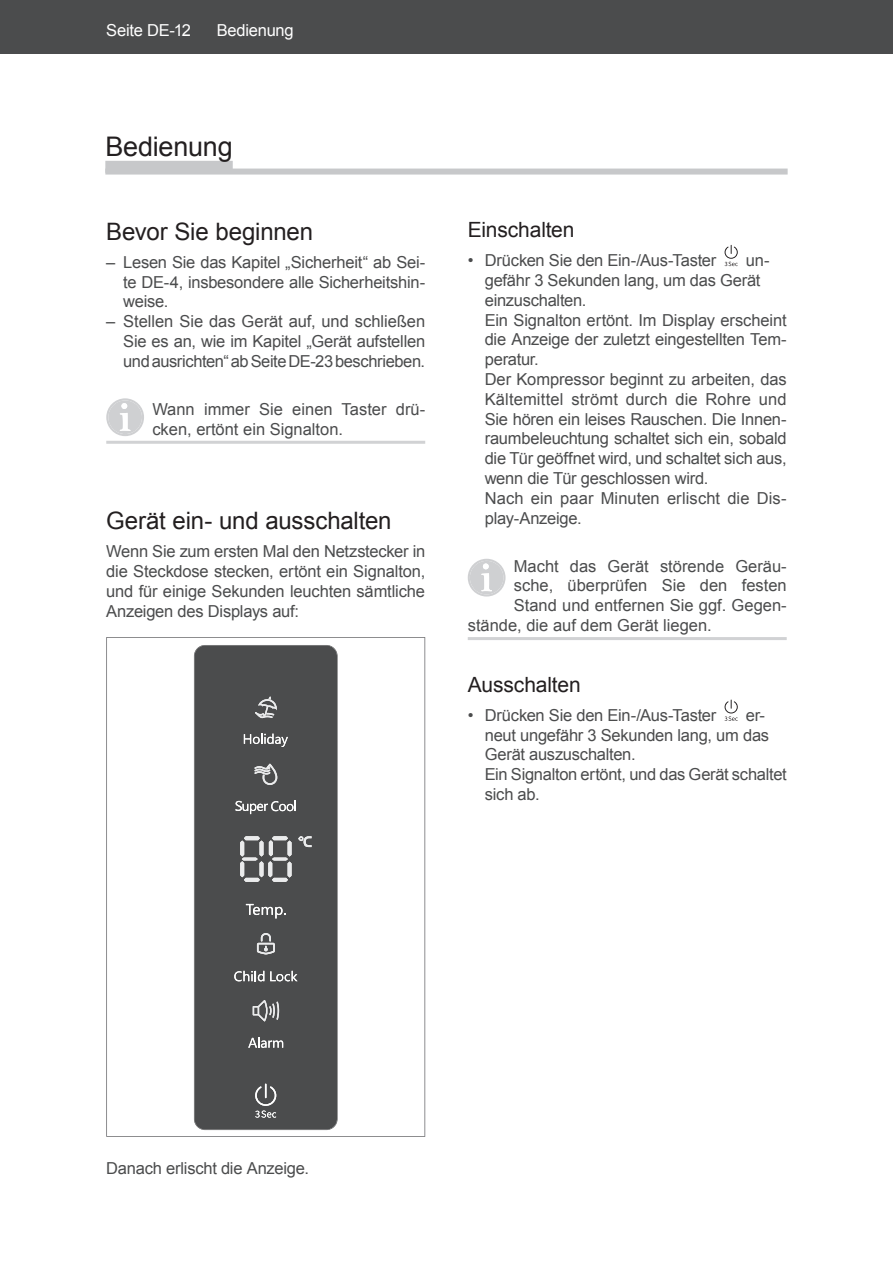
<style>
.page{position:relative;width:893px;height:1263px;background:#fff}
.page>*{position:absolute;margin:0;border:0;box-sizing:border-box;transform-origin:0 0}
.t1{font:27px "Arial";letter-spacing:-.005em;color:#231f20}
.t2{font:24px "Arial";letter-spacing:-.005em;color:#231f20}
.t3{font:21px "Arial";letter-spacing:-.01em;color:#231f20}
.t4{font:16.5px/19.8px "Arial";letter-spacing:-.015em;color:#4b4c4d;text-align:justify}
.t5{font:16.5px "Arial";letter-spacing:-.015em;color:#fff}
</style>
<div class="page">
<hr style="left:106px;top:441px;width:319px;height:3px;background:#d1d2d4">
<svg style="left:106px;top:398px;width:38px;height:38px"></svg>
<svg style="left:106px;top:637px;width:319px;height:500px"></svg>
<div style="left:105px;top:161px;width:128px;height:12px;background:#c7c8ca"></div>
<div style="left:105px;top:169px;width:682px;height:6px;background:#c7c8ca"></div>
<hr style="left:468px;top:637px;width:319px;height:3px;background:#d1d2d4">
<svg style="left:724px;top:245px;width:14px;height:21px"></svg>
<svg style="left:468px;top:559px;width:37px;height:38px"></svg>
<svg style="left:724px;top:700px;width:14px;height:21px"></svg>
<div style="left:0;top:0;width:893px;height:54px;background:#4b4c4d"></div>
<p class="t5" style="left:106px;top:22px;width:86px">Seite DE-12</p>
<p class="t5" style="left:217px;top:22px;width:78px">Bedienung</p>
<h1 class="t1" style="left:105px;top:131px;width:129px">Bedienung</h1>
<h2 class="t2" style="left:106px;top:218px;width:208px">Bevor Sie beginnen</h2>
<p class="t4" style="left:123px;top:252px;width:303px;text-indent:-17px">– Lesen Sie das Kapitel „Sicherheit“ ab Sei&shy;te DE-4, insbesondere alle Sicherheitshin&shy;weise.</p>
<p class="t4" style="left:123px;top:312px;width:303px;text-indent:-17px">– Stellen Sie das Gerät auf, und schließen Sie es an, wie im Kapitel „Gerät aufstellen und ausrichten“ ab Seite DE-23 beschrieben.</p>
<p class="t4" style="left:152px;top:399px;width:274px">Wann immer Sie einen Taster drü&shy;cken, ertönt ein Signalton.</p>
<h2 class="t2" style="left:106px;top:507px;width:287px">Gerät ein- und ausschalten</h2>
<p class="t4" style="left:106px;top:542px;width:320px">Wenn Sie zum ersten Mal den Netzstecker in die Steckdose stecken, ertönt ein Signalton, und für einige Sekunden leuchten sämtliche Anzeigen des Displays auf:</p>
<p class="t3" style="left:468px;top:218px;width:108px">Einschalten</p>
<p class="t4" style="left:468px;top:251px;width:250px">• Drücken Sie den Ein-/Aus-Taster</p>
<p class="t4" style="left:485px;top:251px;width:303px;text-align:left;text-indent:261px">un&shy;gefähr 3 Sekunden lang, um das Gerät einzuschalten.<br>Ein Signalton ertönt. Im Display erscheint die Anzeige der zuletzt eingestellten Tem&shy;peratur.<br>Der Kompressor beginnt zu arbeiten, das<br>Käl te mit tel strömt durch die Rohre und<br>Sie hören ein leises Rauschen. Die Innen&shy;raumbeleuchtung schaltet sich ein, sobald die Tür geöffnet wird, und schaltet sich aus, wenn die Tür geschlossen wird.<br>Nach ein paar Minuten erlischt die Dis&shy;play-Anzeige.</p>
<p class="t4" style="left:514px;top:556px;width:274px">Macht das Gerät störende Geräu-</p>
<p class="t4" style="left:514px;top:576px;width:274px">sche, überprüfen Sie den festen</p>
<p class="t4" style="left:514px;top:596px;width:274px">Stand und entfernen Sie ggf. Gegen-</p>
<p class="t4" style="left:468px;top:615px;width:245px">stände, die auf dem Ge rät liegen.</p>
<p class="t3" style="left:468px;top:673px;width:114px">Ausschalten</p>
<p class="t4" style="left:468px;top:705px;width:250px">• Drücken Sie den Ein-/Aus-Taster</p>
<p class="t4" style="left:485px;top:705px;width:303px;text-align:left;text-indent:261px">er&shy;neut ungefähr 3 Sekunden lang, um das<br>Gerät auszuschalten.<br>Ein Signalton ertönt, und das Gerät schaltet sich ab.</p>
<p class="t4" style="left:106px;top:1158px;width:204px">Danach erlischt die Anzeige.</p>
</div>
